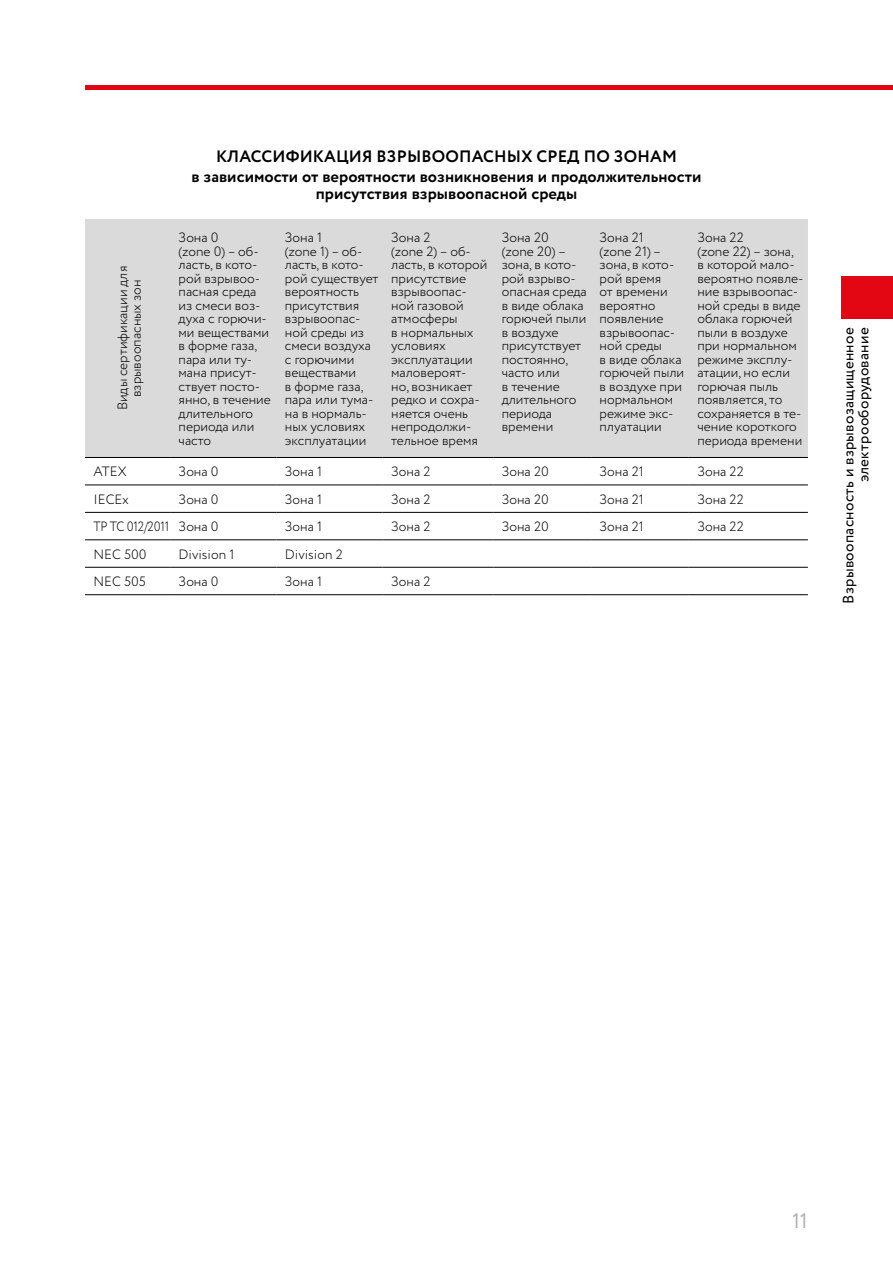
<style>
.page{position:relative;width:893px;height:1263px;background:#fff}
.page>*{position:absolute;margin:0;border:0;box-sizing:border-box;transform-origin:0 0}
.t1{font:21px "Circe";color:#b3b2b2}
.t2{font:700 16.5px/20.7px "Circe";color:#000;text-align:center}
.t3{font:15px/15px "Circe";letter-spacing:.02em;color:#000;text-align:right}
.t4{font:300 13.5px/13.5px "Circe";color:#000}
.t5{font:300 13.5px "Circe";letter-spacing:-.02em;color:#000;scale:.9 1}
</style>
<div class="page">
<hr style="left:85px;top:85px;width:808px;height:4px;background:#e30613">
<div style="left:85px;top:219px;width:723px;height:238px;background:#dadada"></div>
<hr style="left:85px;top:457px;width:85px;height:1px;background:#000">
<hr style="left:170px;top:457px;width:106px;height:1px;background:#000">
<hr style="left:276px;top:457px;width:107px;height:1px;background:#000">
<hr style="left:383px;top:457px;width:110px;height:1px;background:#000">
<hr style="left:493px;top:457px;width:98px;height:1px;background:#000">
<hr style="left:591px;top:457px;width:98px;height:1px;background:#000">
<hr style="left:689px;top:457px;width:119px;height:1px;background:#000">
<hr style="left:85px;top:485px;width:85px;height:1px;background:#000">
<hr style="left:170px;top:485px;width:106px;height:1px;background:#000">
<hr style="left:276px;top:485px;width:107px;height:1px;background:#000">
<hr style="left:383px;top:485px;width:110px;height:1px;background:#000">
<hr style="left:493px;top:485px;width:98px;height:1px;background:#000">
<hr style="left:591px;top:485px;width:98px;height:1px;background:#000">
<hr style="left:689px;top:485px;width:119px;height:1px;background:#000">
<hr style="left:85px;top:512px;width:85px;height:1px;background:#000">
<hr style="left:170px;top:512px;width:106px;height:1px;background:#000">
<hr style="left:276px;top:512px;width:107px;height:1px;background:#000">
<hr style="left:383px;top:512px;width:110px;height:1px;background:#000">
<hr style="left:493px;top:512px;width:98px;height:1px;background:#000">
<hr style="left:591px;top:512px;width:98px;height:1px;background:#000">
<hr style="left:689px;top:512px;width:119px;height:1px;background:#000">
<hr style="left:85px;top:539px;width:85px;height:1px;background:#000">
<hr style="left:170px;top:539px;width:106px;height:1px;background:#000">
<hr style="left:276px;top:539px;width:107px;height:1px;background:#000">
<hr style="left:383px;top:539px;width:110px;height:1px;background:#000">
<hr style="left:493px;top:539px;width:98px;height:1px;background:#000">
<hr style="left:591px;top:539px;width:98px;height:1px;background:#000">
<hr style="left:689px;top:539px;width:119px;height:1px;background:#000">
<hr style="left:85px;top:567px;width:85px;height:1px;background:#000">
<hr style="left:170px;top:567px;width:106px;height:1px;background:#000">
<hr style="left:276px;top:567px;width:107px;height:1px;background:#000">
<hr style="left:383px;top:567px;width:110px;height:1px;background:#000">
<hr style="left:493px;top:567px;width:98px;height:1px;background:#000">
<hr style="left:591px;top:567px;width:98px;height:1px;background:#000">
<hr style="left:689px;top:567px;width:119px;height:1px;background:#000">
<hr style="left:85px;top:594px;width:85px;height:1px;background:#000">
<hr style="left:170px;top:594px;width:106px;height:1px;background:#000">
<hr style="left:276px;top:594px;width:107px;height:1px;background:#000">
<hr style="left:383px;top:594px;width:110px;height:1px;background:#000">
<hr style="left:493px;top:594px;width:98px;height:1px;background:#000">
<hr style="left:591px;top:594px;width:98px;height:1px;background:#000">
<hr style="left:689px;top:594px;width:119px;height:1px;background:#000">
<div style="left:842px;top:276px;width:51px;height:43px;background:#e30613"></div>
<p class="t4" style="left:116px;top:410px;width:146px;text-align:center;rotate:-90deg">Виды сертификации для взрывоопасных зон</p>
<p class="t2" style="left:191px;top:146px;width:512px">КЛАССИФИКАЦИЯ ВЗРЫВООПАСНЫХ СРЕД ПО ЗОНАМ<br>в зависимости от вероятности возникновения и продолжительности</p>
<p class="t2" style="left:316px;top:184px;width:263px">присутствия взрывоопасной среды</p>
<p class="t4" style="left:179px;top:231px;width:94px">Зона 0<br>(zone 0) – об&shy;ласть, в кото&shy;рой взрывоо&shy;пасная среда из смеси воз&shy;духа с горючи&shy;ми веществами в форме газа, пара или ту&shy;мана присут&shy;ствует посто&shy;янно, в течение длительного периода или часто</p>
<p class="t4" style="left:285px;top:231px;width:95px">Зона 1<br>(zone 1) – об&shy;ласть, в кото&shy;рой существует вероятность присутствия взрывоопас&shy;ной среды из смеси воздуха с горючими веществами<br>в форме газа, пара или тума&shy;на в нормаль&shy;ных условиях эксплуатации</p>
<p class="t4" style="left:391px;top:231px;width:98px">Зона 2<br>(zone 2) – об&shy;ласть, в которой присутствие взрывоопас&shy;ной газовой атмосферы<br>в нормальных условиях эксплуатации маловероят&shy;но, возникает редко и сохра&shy;няется очень непродолжи&shy;тельное время</p>
<p class="t4" style="left:502px;top:231px;width:87px">Зона 20<br>(zone 20) – зона, в кото&shy;рой взрыво&shy;опасная среда в виде облака горючей пыли в воздухе присутствует постоянно, часто или<br>в течение длительного периода времени</p>
<p class="t4" style="left:600px;top:231px;width:86px">Зона 21<br>(zone 21) – зона, в кото&shy;рой время<br>от времени вероятно появление взрывоопас&shy;ной среды<br>в виде облака горючей пыли в воздухе при нормальном режиме экс&shy;плуатации</p>
<p class="t4" style="left:697px;top:231px;width:108px">Зона 22<br>(zone 22) – зона, в которой мало&shy;вероятно появле&shy;ние взрывоопас&shy;ной среды в виде облака горючей пыли в воздухе при нормальном режиме эксплу&shy;атации, но если горючая пыль появляется, то сохраняется в те&shy;чение короткого периода времени</p>
<p class="t4" style="left:94px;top:465px;width:35px">ATEX</p>
<p class="t4" style="left:179px;top:465px;width:41px">Зона 0</p>
<p class="t4" style="left:285px;top:465px;width:39px">Зона 1</p>
<p class="t4" style="left:391px;top:465px;width:41px">Зона 2</p>
<p class="t4" style="left:502px;top:465px;width:49px">Зона 20</p>
<p class="t4" style="left:600px;top:465px;width:46px">Зона 21</p>
<p class="t4" style="left:697px;top:465px;width:48px">Зона 22</p>
<p class="t4" style="left:94px;top:493px;width:37px">IECEx</p>
<p class="t4" style="left:179px;top:493px;width:41px">Зона 0</p>
<p class="t4" style="left:285px;top:493px;width:39px">Зона 1</p>
<p class="t4" style="left:391px;top:493px;width:41px">Зона 2</p>
<p class="t4" style="left:502px;top:493px;width:49px">Зона 20</p>
<p class="t4" style="left:600px;top:493px;width:46px">Зона 21</p>
<p class="t4" style="left:697px;top:493px;width:48px">Зона 22</p>
<p class="t5" style="left:94px;top:518px;width:140px">ТР ТС 012/2011 Зона 0</p>
<p class="t4" style="left:285px;top:520px;width:39px">Зона 1</p>
<p class="t4" style="left:391px;top:520px;width:41px">Зона 2</p>
<p class="t4" style="left:502px;top:520px;width:49px">Зона 20</p>
<p class="t4" style="left:600px;top:520px;width:46px">Зона 21</p>
<p class="t4" style="left:697px;top:520px;width:48px">Зона 22</p>
<p class="t4" style="left:94px;top:548px;width:54px">NEC 500</p>
<p class="t4" style="left:179px;top:548px;width:57px">Division 1</p>
<p class="t4" style="left:285px;top:548px;width:59px">Division 2</p>
<p class="t4" style="left:94px;top:575px;width:54px">NEC 505</p>
<p class="t4" style="left:179px;top:575px;width:41px">Зона 0</p>
<p class="t4" style="left:285px;top:575px;width:39px">Зона 1</p>
<p class="t4" style="left:391px;top:575px;width:41px">Зона 2</p>
<p class="t3" style="left:841px;top:604px;width:278px;rotate:-90deg">Взрывоопасность и взрывозащищенное электрооборудование</p>
<h1 class="t1" style="left:792px;top:1207px;width:17px">11</h1>
</div>
